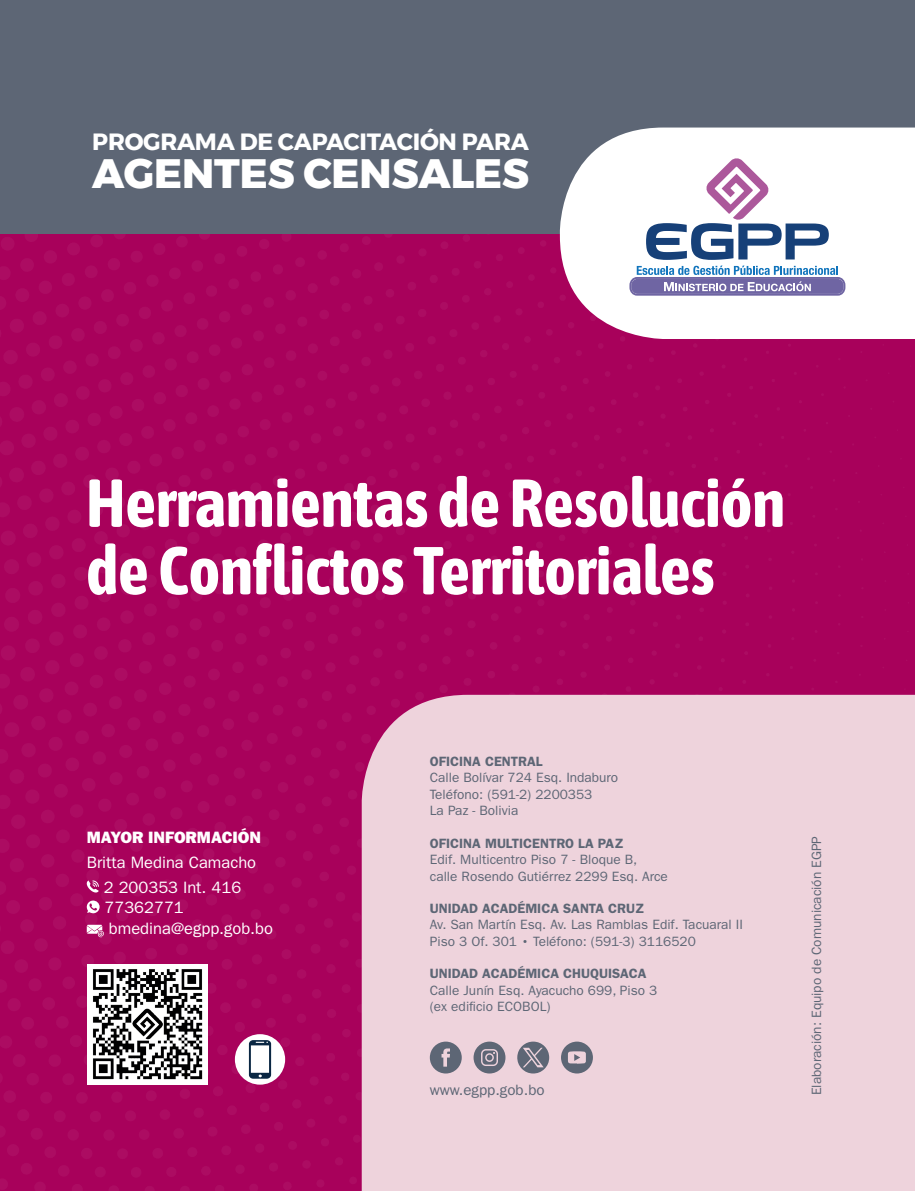
<style>
.page{position:relative;width:915px;height:1191px;background:#fff}
.page>*{position:absolute;margin:0;border:0;box-sizing:border-box;transform-origin:0 0}
.t1{font:700 67.5px/67.5px "Asap Condensed";color:#fff}
.t2{font:800 40.95px "Montserrat";color:#fff}
.t3{font:700 23.4px "Montserrat";letter-spacing:-.01em;color:#fff}
.t4{font:16.5px/25px "ITC Franklin Gothic Std";color:#fff;text-align:center}
.t5{font:16.5px "ITC Franklin Gothic Std Hvy";color:#fff}
.t6{font:15px "ITC Franklin Gothic Std";color:#5d6675}
.t7{font:13.5px/16.5px "ITC Franklin Gothic Std";color:#5d6675}
.t8{font:600 13.5px "ITC Franklin Gothic Std";color:#5d6675}
.s1{font-weight:500}
</style>
<div class="page">
<img style="left:0;top:233px;width:914px;height:958px">
<div style="left:0;top:0;width:914px;height:233px;background:#5d6675"></div>
<svg style="left:559px;top:127px;width:355px;height:212px"></svg>
<div style="left:631px;top:279px;width:212px;height:15px;background:#6f65a3;border-radius:7px"></div>
<div style="left:629px;top:277px;width:216px;height:19px;border:2px solid #6f65a3;border-radius:7px"></div>
<svg style="left:664px;top:281px;width:146px;height:10px"></svg>
<svg style="left:636px;top:158px;width:201px;height:117px"></svg>
<div style="left:235px;top:1034px;width:50px;height:50px;background:#fff;border-radius:50%"></div>
<svg style="left:249px;top:1040px;width:22px;height:38px"></svg>
<img style="left:87px;top:963px;width:121px;height:121px">
<svg style="left:87px;top:880px;width:12px;height:12px"></svg>
<svg style="left:85px;top:900px;width:15px;height:13px"></svg>
<svg style="left:87px;top:924px;width:17px;height:13px"></svg>
<div style="left:361px;top:695px;width:553px;height:496px;background:#eed3dc"></div>
<svg style="left:473px;top:1041px;width:32px;height:32px"></svg>
<svg style="left:429px;top:1041px;width:32px;height:32px"></svg>
<svg style="left:561px;top:1041px;width:31px;height:32px"></svg>
<svg style="left:517px;top:1041px;width:32px;height:32px"></svg>
<h3 class="t3" style="left:92px;top:123px;width:438px">PROGRAMA DE CAPACITACIÓN PARA</h3>
<h2 class="t2" style="left:92px;top:140px;width:438px">AGENTES CENSALES</h2>
<h1 class="t1" style="left:86px;top:465px;width:700px">Herramientas de Resolución de Conflictos Territoriales</h1>
<p class="t5" style="left:87px;top:827px;width:176px">MAYOR INFORMACIÓN</p>
<p class="t4" style="left:87px;top:849px;width:171px">Britta Medina Camacho<br>2 200353 Int. 416</p>
<p class="t4" style="left:104px;top:897px;width:170px;line-height:20.7px;text-align:left">77362771 bmedina@egpp.gob.bo</p>
<p class="t8" style="left:429px;top:753px;width:114px">OFICINA CENTRAL</p>
<p class="t7" style="left:429px;top:769px;width:190px">Calle Bolívar 724 Esq. Indaburo<br>Teléfono: (591-2) 2200353<br>La Paz - Bolivia</p>
<p class="t8" style="left:429px;top:835px;width:195px">OFICINA MULTICENTRO LA PAZ</p>
<p class="t7" style="left:429px;top:851px;width:239px">Edif. Multicentro Piso 7 - Bloque B, calle Rosendo Gutiérrez 2299 Esq. Arce</p>
<p class="t8" style="left:429px;top:900px;width:216px">UNIDAD ACADÉMICA SANTA CRUZ</p>
<p class="t7" style="left:429px;top:916px;width:314px">Av. San Martín Esq. Av. Las Ramblas Edif. Tacuaral II<br>Piso 3 Of. 301 <span class="s1">•</span> Teléfono: (591-3) 3116520</p>
<p class="t8" style="left:429px;top:965px;width:218px">UNIDAD ACADÉMICA CHUQUISACA</p>
<p class="t7" style="left:429px;top:982px;width:229px">Calle Junín Esq. Ayacucho 699, Piso 3 (ex edificio ECOBOL)</p>
<p class="t6" style="left:429px;top:1081px;width:116px">www.egpp.gob.bo</p>
<p class="t7" style="left:808px;top:1095px;width:261px;rotate:-90deg">Elaboración: Equipo de Comunicación EGPP</p>
</div>
